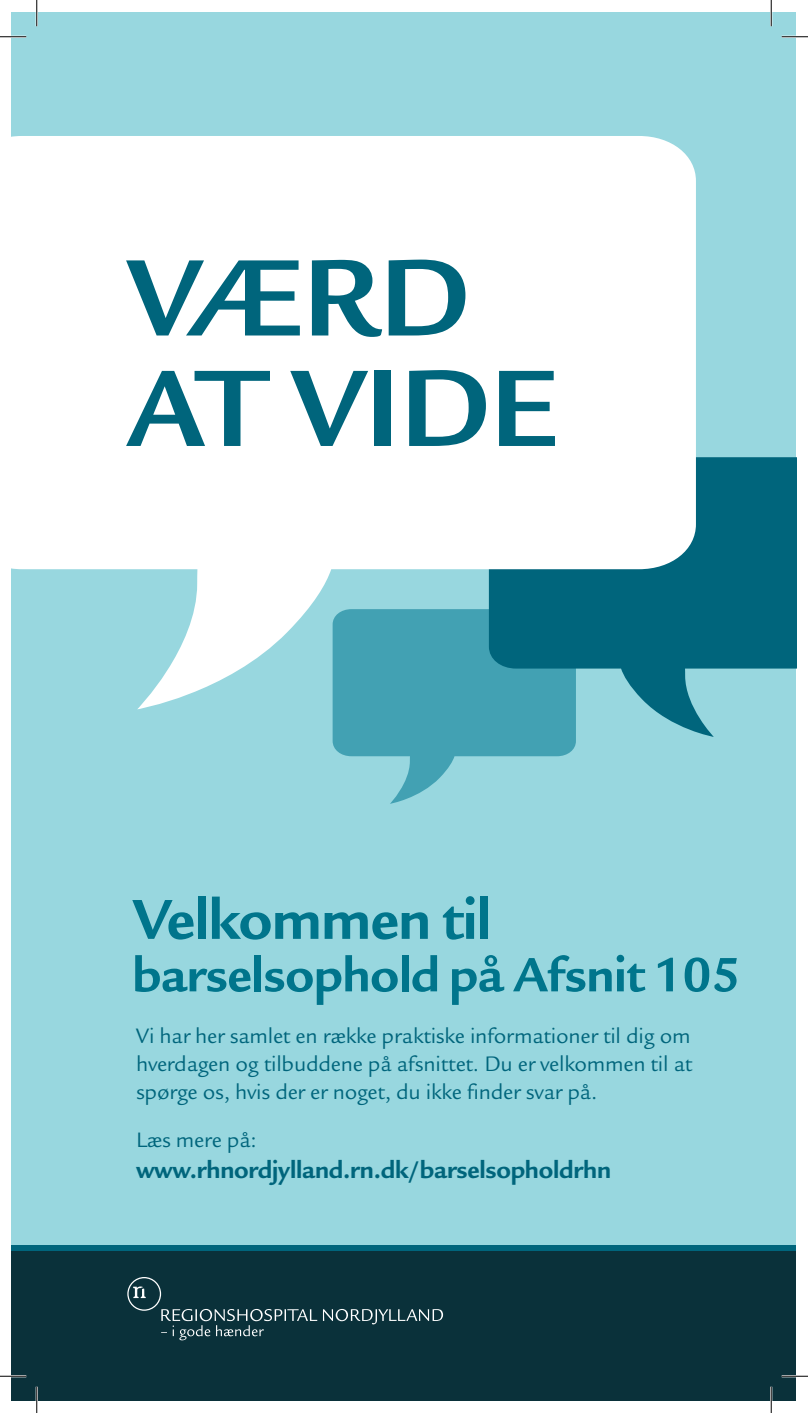
<style>
.page{position:relative;width:808px;height:1413px;background:#fff}
.page>*{position:absolute;margin:0;border:0;box-sizing:border-box;transform-origin:0 0}
.t1{font:700 118.48px/110.4px "Legacy Sans ITC Std";color:#00657c}
.t2{font:700 61.25px "Legacy Sans ITC Std";letter-spacing:-.01em;color:#00758c}
.t3{font:700 52.5px "Legacy Sans ITC Std";letter-spacing:-.01em;color:#00758c}
.t4{font:700 26.25px "Legacy Sans ITC Std";letter-spacing:-.01em;color:#00657c}
.t5{font:22.75px/28px "Legacy Sans ITC Std";letter-spacing:-.01em;color:#00657c;text-align:justify}
</style>
<div class="page">
<div style="left:12px;top:12px;width:784px;height:1244px;background:#98d7df"></div>
<div style="left:12px;top:1247px;width:784px;height:154px;background:#0a313a"></div>
<svg style="left:332px;top:709px;width:244px;height:95px"></svg>
<svg style="left:489px;top:457px;width:307px;height:280px;fill:#00657c"></svg>
<svg style="left:12px;top:136px;width:684px;height:573px;background:#dbecef"></svg>
<div style="left:12px;top:1245px;width:784px;height:6px;background:#00657c"></div>
<svg style="left:127px;top:1277px;width:316px;height:63px"></svg>
<hr style="left:0;top:36px;width:26px;height:2px;background:#fff">
<hr style="left:781px;top:36px;width:27px;height:2px;background:#fff">
<hr style="left:0;top:1375px;width:26px;height:2px;background:#fff">
<hr style="left:781px;top:1375px;width:27px;height:2px;background:#fff">
<hr style="left:36px;top:0;width:2px;height:26px;background:#fff">
<hr style="left:36px;top:1387px;width:2px;height:26px;background:#fff">
<hr style="left:770px;top:0;width:2px;height:26px;background:#fff">
<hr style="left:770px;top:1387px;width:2px;height:26px;background:#fff">
<svg style="left:0;top:36px;width:26px;height:1px"></svg>
<svg style="left:781px;top:36px;width:27px;height:1px"></svg>
<svg style="left:0;top:1376px;width:26px;height:1px"></svg>
<svg style="left:781px;top:1376px;width:27px;height:1px"></svg>
<svg style="left:36px;top:0;width:1px;height:26px"></svg>
<svg style="left:36px;top:1387px;width:1px;height:26px"></svg>
<svg style="left:771px;top:0;width:1px;height:26px"></svg>
<svg style="left:771px;top:1387px;width:1px;height:26px"></svg>
<h1 class="t1" style="left:126px;top:244px;width:433px">VÆRD<br>AT VIDE</h1>
<h2 class="t2" style="left:132px;top:884px;width:361px">Velkommen til</h2>
<h3 class="t3" style="left:132px;top:944px;width:609px">barselsophold på Afsnit 105</h3>
<p class="t5" style="left:136px;top:1022px;width:558px">Vi har her samlet en række praktiske informationer til dig om hverdagen og tilbuddene på afsnittet. Du er velkommen til at spørge os, hvis der er noget, du ikke finder svar på.</p>
<p class="t5" style="left:136px;top:1126px;width:122px">Læs mere på:</p>
<p class="t4" style="left:136px;top:1155px;width:477px">www.rhnordjylland.rn.dk/barselsopholdrhn</p>
</div>
